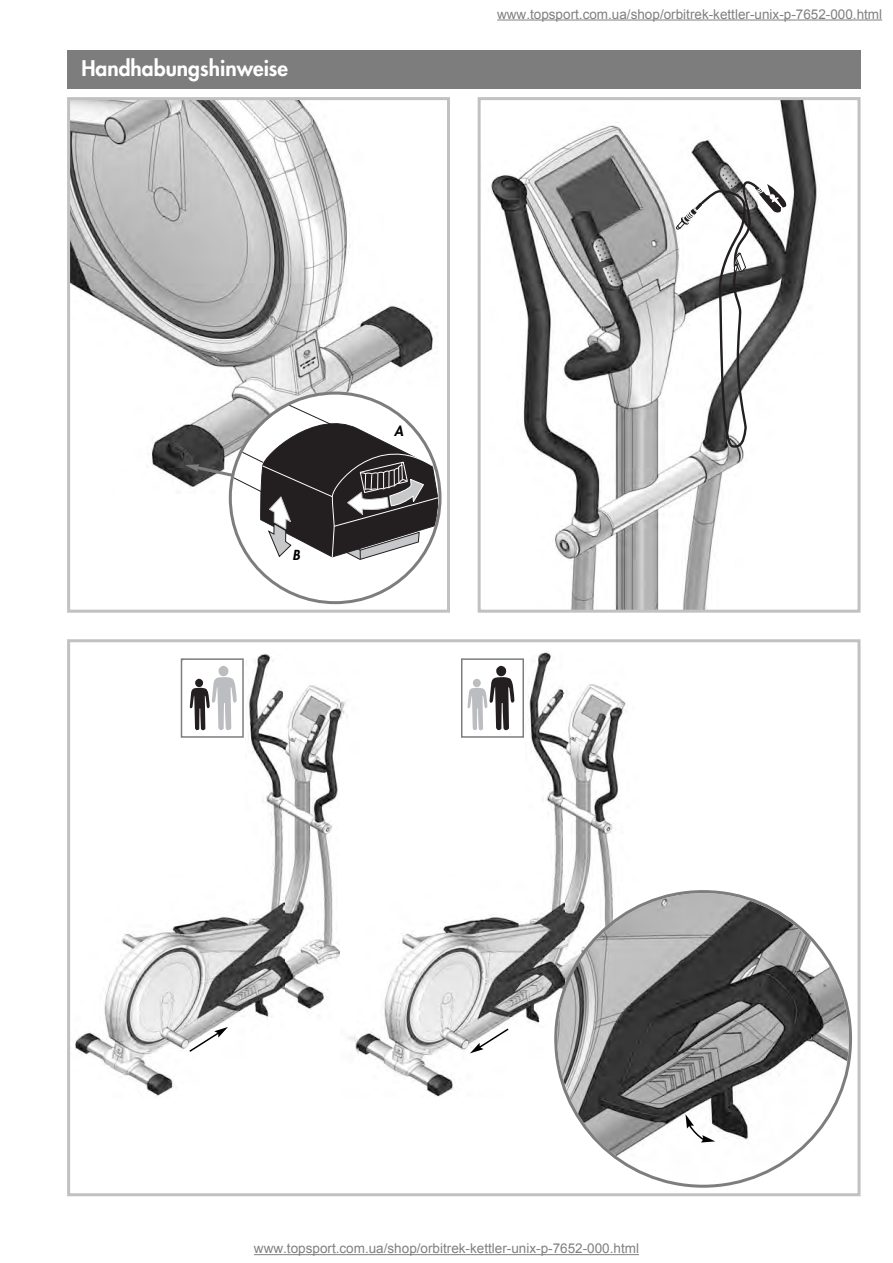
<style>
.page{position:relative;width:893px;height:1263px;background:#fff}
.page>*{position:absolute;margin:0;border:0;box-sizing:border-box;transform-origin:0 0}
.t1{font:800 21px "Futura CE";color:#fff}
.t2{font:13.5px "Arial";color:#808080}
.t3{font:italic 800 13.5px "Futura";color:#000}
</style>
<div class="page">
<div style="left:67px;top:50px;width:793px;height:39px;background:#7d7d7d"></div>
<img style="left:71px;top:101px;width:371px;height:393px">
<div style="left:67px;top:97px;width:383px;height:516px;border:3px solid #c1c1c1"></div>
<img style="left:75px;top:653px;width:265px;height:445px">
<img style="left:528px;top:652px;width:35px;height:221px">
<img style="left:563px;top:684px;width:63px;height:206px">
<img style="left:359px;top:873px;width:205px;height:224px">
<img style="left:340px;top:701px;width:19px;height:353px">
<div style="left:67px;top:639px;width:793px;height:557px;border:3px solid #c1c1c1"></div>
<img style="left:491px;top:101px;width:326px;height:508px">
<svg style="left:675px;top:180px;width:112px;height:268px"></svg>
<div style="left:477px;top:97px;width:383px;height:516px;border:3px solid #c1c1c1"></div>
<svg style="left:185px;top:392px;width:256px;height:212px"></svg>
<div style="left:182px;top:660px;width:60px;height:76px;background:#fff"></div>
<svg style="left:189px;top:666px;width:48px;height:64px"></svg>
<div style="left:181px;top:658px;width:63px;height:80px;border:2px solid #7d7d7d"></div>
<svg style="left:467px;top:665px;width:48px;height:65px"></svg>
<div style="left:461px;top:658px;width:63px;height:80px;border:2px solid #7d7d7d"></div>
<svg style="left:554px;top:890px;width:298px;height:298px"></svg>
<svg style="left:685px;top:1114px;width:30px;height:29px"></svg>
<svg style="left:188px;top:1027px;width:40px;height:26px"></svg>
<svg style="left:470px;top:1027px;width:40px;height:26px"></svg>
<hr style="left:497px;top:20px;width:385px;height:1px;background:#808080">
<hr style="left:254px;top:1254px;width:385px;height:1px;background:#808080">
<h1 class="t1" style="left:81px;top:58px;width:208px">Handhabungshinweise</h1>
<p class="t2" style="left:497px;top:5px;width:386px">www.topsport.com.ua/shop/orbitrek-kettler-unix-p-7652-000.html</p>
<p class="t3" style="left:292px;top:548px;width:11px">B</p>
<p class="t3" style="left:394px;top:425px;width:11px">A</p>
<p class="t2" style="left:254px;top:1240px;width:386px">www.topsport.com.ua/shop/orbitrek-kettler-unix-p-7652-000.html</p>
</div>
